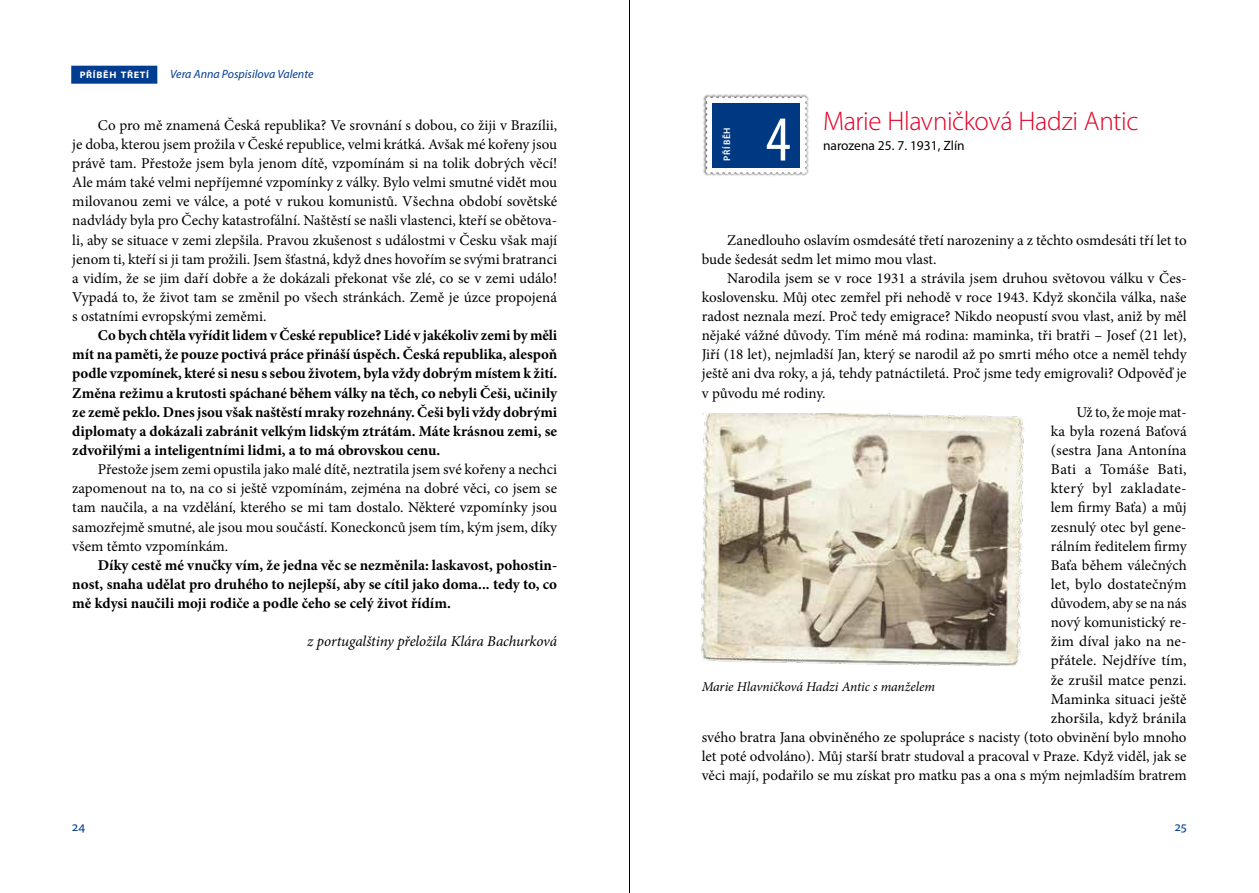
<style>
.page{position:relative;width:1259px;height:893px;background:#fff}
.page>*{position:absolute;margin:0;border:0;box-sizing:border-box;transform-origin:0 0}
.t1{font:condensed 64.5px "Myriad Pro";color:#fff}
.t2{font:300 27px "Myriad Pro";letter-spacing:-.015em;color:#e20025}
.t3{font:15px/19.2px "Minion Pro";color:#000;text-align:justify}
.t4{font:700 15px/19.2px "Minion Pro";color:#000;text-align:justify}
.t5{font:italic 15px "Minion Pro";letter-spacing:-.01em;color:#000}
.t6{font:15px "Minion Pro";letter-spacing:.025em;color:#000}
.t7{font:15px "Minion Pro";letter-spacing:.02em;color:#000}
.t8{font:italic 13.5px "Minion Pro";letter-spacing:-.005em;color:#000}
.t9{font:13.5px "Myriad Pro";color:#000}
.t10{font:13.5px "Myriad Pro";color:#003d90}
.t11{font:italic 12px "Myriad Pro";color:#003d90}
.t12{font:700 semi-expanded 9.45px "Myriad Pro";letter-spacing:.07em;color:#fff}
.t13{font:600 9.45px "Myriad Pro";letter-spacing:.07em;color:#fff}
</style>
<div class="page">
<hr style="left:629px;top:0;width:1px;height:893px;background:#000">
<div style="left:71px;top:66px;width:86px;height:18px;background:#003d90"></div>
<img style="left:703px;top:94px;width:106px;height:82px">
<svg style="left:705px;top:97px;width:102px;height:77px"></svg>
<div style="left:712px;top:103px;width:88px;height:65px;background:#003882"></div>
<img style="left:700px;top:414px;width:325px;height:252px">
<p class="t12" style="left:80px;top:69px;width:71px">příběh třetí</p>
<p class="t11" style="left:170px;top:67px;width:145px">Vera Anna Pospisilova Valente</p>
<p class="t3" style="left:72px;top:115px;width:486px;text-indent:26px">Co pro mě znamená Česká republika? Ve srovnání s dobou, co žiji v Brazílii, je doba, kterou jsem prožila v České republice, velmi krátká. Avšak mé kořeny jsou právě tam. Přestože jsem byla jenom dítě, vzpomínám si na tolik dobrých věcí!<br>Ale mám také velmi nepříjemné vzpomínky z války. Bylo velmi smutné vidět mou milovanou zemi ve válce, a poté v rukou komunistů. Všechna období sovětské nadvlády byla pro Čechy katastrofální. Naštěstí se našli vlastenci, kteří se obětova&shy;li, aby se situace v zemi zlepšila. Pravou zkušenost s událostmi v Česku však mají jenom ti, kteří si ji tam prožili. Jsem šťastná, když dnes hovořím se svými bratranci a vidím, že se jim daří dobře a že dokázali překonat vše zlé, co se v zemi událo!<br>Vypadá to, že život tam se změnil po všech stránkách. Země je úzce propojená s ostatními evropskými zeměmi.</p>
<p class="t4" style="left:72px;top:326px;width:486px;text-indent:26px">Co bych chtěla vyřídit lidem v České republice? Lidé v jakékoliv zemi by měli mít na paměti, že pouze poctivá práce přináší úspěch. Česká republika, alespoň podle vzpomínek, které si nesu s sebou životem, byla vždy dobrým místem k žití.<br>Změna režimu a krutosti spáchané během války na těch, co nebyli Češi, učinily ze země peklo. Dnes jsou však naštěstí mraky rozehnány. Češi byli vždy dobrými diplomaty a dokázali zabránit velkým lidským ztrátám. Máte krásnou zemi, se zdvořilými a inteligentními lidmi, a to má obrovskou cenu.</p>
<p class="t3" style="left:72px;top:460px;width:486px;text-indent:26px">Přestože jsem zemi opustila jako malé dítě, neztratila jsem své kořeny a nechci zapomenout na to, na co si ještě vzpomínám, zejména na dobré věci, co jsem se tam naučila, a na vzdělání, kterého se mi tam dostalo. Některé vzpomínky jsou samozřejmě smutné, ale jsou mou součástí. Koneckonců jsem tím, kým jsem, díky všem těmto vzpomínkám.</p>
<p class="t4" style="left:72px;top:555px;width:486px;text-indent:26px">Díky cestě mé vnučky vím, že jedna věc se nezměnila: laskavost, pohostin&shy;nost, snaha udělat pro druhého to nejlepší, aby se cítil jako doma... tedy to, co mě kdysi naučili moji rodiče a podle čeho se celý život řídím.</p>
<p class="t5" style="left:307px;top:631px;width:251px">z portugalštiny přeložila Klára Bachurková</p>
<p class="t13" style="left:721px;top:161px;width:35px;rotate:-90deg">příběh</p>
<h1 class="t1" style="left:765px;top:100px;width:26px">4</h1>
<h2 class="t2" style="left:823px;top:104px;width:317px">Marie Hlavničková Hadzi Antic</h2>
<p class="t9" style="left:823px;top:137px;width:143px">narozena 25. 7. 1931, Zlín</p>
<p class="t3" style="left:702px;top:230px;width:486px;text-indent:26px">Zanedlouho oslavím osmdesáté třetí narozeniny a z těchto osmdesáti tří let to bude šedesát sedm let mimo mou vlast.</p>
<p class="t3" style="left:727px;top:268px;width:461px">Narodila jsem se v roce 1931 a strávila jsem druhou světovou válku v Čes-</p>
<p class="t3" style="left:702px;top:288px;width:486px">koslovensku. Můj otec zemřel při nehodě v roce 1943. Když skončila válka, naše</p>
<p class="t3" style="left:702px;top:307px;width:486px">radost neznala mezí. Proč tedy emigrace? Nikdo neopustí svou vlast, aniž by měl</p>
<p class="t3" style="left:702px;top:326px;width:486px">nějaké vážné důvody. Tím méně má rodina: maminka, tři bratři – Josef (21 let),</p>
<p class="t3" style="left:702px;top:345px;width:486px">Jiří (18 let), nejmladší Jan, který se narodil až po smrti mého otce a neměl tehdy</p>
<p class="t3" style="left:702px;top:364px;width:486px">ještě ani dva roky, a já, tehdy patnáctiletá. Proč jsme tedy emigrovali? Odpověď je</p>
<p class="t3" style="left:702px;top:383px;width:125px">v původu mé rodiny.</p>
<p class="t3" style="left:1076px;top:402px;width:112px">Už to, že moje mat-</p>
<p class="t3" style="left:1050px;top:422px;width:137px">ka byla rozená Baťová</p>
<p class="t3" style="left:1050px;top:441px;width:137px">(sestra Jana Antonína</p>
<p class="t7" style="left:1050px;top:459px;width:137px">Bati a Tomáše Bati,</p>
<p class="t6" style="left:1050px;top:478px;width:137px">který byl zakladate-</p>
<p class="t3" style="left:1050px;top:498px;width:137px">lem firmy Baťa) a můj</p>
<p class="t3" style="left:1050px;top:517px;width:137px">zesnulý otec byl gene-</p>
<p class="t3" style="left:1050px;top:536px;width:137px">rálním ředitelem firmy</p>
<p class="t3" style="left:1050px;top:555px;width:137px">Baťa během válečných</p>
<p class="t3" style="left:1050px;top:575px;width:137px">let, bylo dostatečným</p>
<p class="t3" style="left:1050px;top:594px;width:137px">důvodem, aby se na nás</p>
<p class="t3" style="left:1050px;top:613px;width:137px">nový komunistický re-</p>
<p class="t3" style="left:1050px;top:632px;width:137px">žim díval jako na ne-</p>
<p class="t3" style="left:1050px;top:651px;width:137px">přátele. Nejdříve tím,</p>
<p class="t3" style="left:1050px;top:670px;width:137px">že zrušil matce penzi.</p>
<p class="t3" style="left:1050px;top:689px;width:137px">Maminka situaci ještě</p>
<p class="t3" style="left:1050px;top:709px;width:137px">zhoršila, když bránila</p>
<p class="t3" style="left:702px;top:728px;width:486px">svého bratra Jana obviněného ze spolupráce s nacisty (toto obvinění bylo mnoho</p>
<p class="t3" style="left:702px;top:747px;width:486px">let poté odvoláno). Můj starší bratr studoval a pracoval v Praze. Když viděl, jak se</p>
<p class="t3" style="left:702px;top:766px;width:486px">věci mají, podařilo se mu získat pro matku pas a ona s mým nejmladším bratrem</p>
<p class="t8" style="left:702px;top:677px;width:235px">Marie Hlavničková Hadzi Antic s manželem</p>
<p class="t10" style="left:72px;top:818px;width:14px">24</p>
<p class="t10" style="left:1174px;top:818px;width:14px">25</p>
</div>
